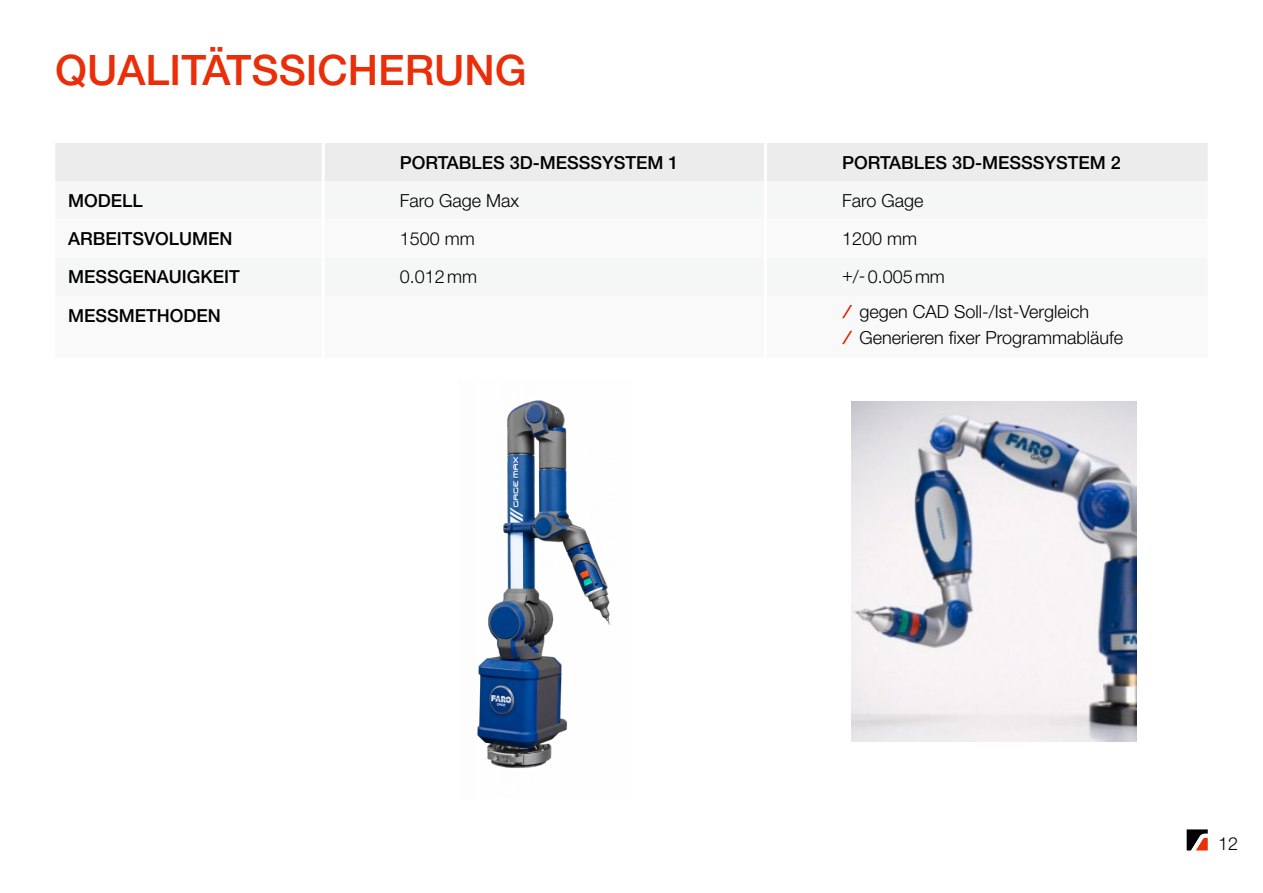
<style>
.page{position:relative;width:1263px;height:893px;background:#fff}
.page>*{position:absolute;margin:0;border:0;box-sizing:border-box;transform-origin:0 0}
.t1{font:500 42px "Helvetica Neue LT Std";color:#e92e09}
.t2{font:300 18px/25.8px "Helvetica Neue LT Std";color:#000}
.t3{font:500 18px "Helvetica Neue LT Std";color:#000}
</style>
<div class="page">
<svg style="left:1187px;top:829px;width:21px;height:21px"></svg>
<img style="left:477px;top:400px;width:134px;height:368px">
<div style="left:55px;top:143px;width:1153px;height:38px;background:#ececec"></div>
<hr style="left:322px;top:143px;width:3px;height:38px;background:#fff">
<hr style="left:764px;top:143px;width:3px;height:38px;background:#fff">
<svg style="left:842px;top:305px;width:10px;height:13px"></svg>
<svg style="left:842px;top:331px;width:10px;height:13px"></svg>
<img style="left:851px;top:402px;width:285px;height:339px">
<h1 class="t1" style="left:55px;top:45px;width:473px">QUALITÄTSSICHERUNG</h1>
<p class="t3" style="left:400px;top:151px;width:280px">PORTABLES 3D-MESSSYSTEM 1</p>
<p class="t3" style="left:842px;top:151px;width:280px">PORTABLES 3D-MESSSYSTEM 2</p>
<p class="t3" style="left:68px;top:190px;width:76px">MODELL</p>
<p class="t2" style="left:400px;top:187px;width:121px">Faro Gage Max</p>
<p class="t2" style="left:842px;top:187px;width:83px">Faro Gage</p>
<p class="t3" style="left:68px;top:228px;width:166px">ARBEITSVOLUMEN</p>
<p class="t2" style="left:400px;top:225px;width:77px">1500 mm</p>
<p class="t2" style="left:842px;top:225px;width:77px">1200 mm</p>
<p class="t3" style="left:68px;top:266px;width:173px">MESSGENAUIGKEIT</p>
<p class="t2" style="left:400px;top:264px;width:79px">0.012mm</p>
<p class="t2" style="left:842px;top:264px;width:104px">+/-0.005mm</p>
<p class="t3" style="left:68px;top:305px;width:154px">MESSMETHODEN</p>
<p class="t2" style="left:859px;top:298px;width:265px">gegen CAD Soll-/Ist-Vergleich<br>Generieren fixer Programmabläufe</p>
<p class="t2" style="left:1218px;top:831px;width:22px">12</p>
</div>
